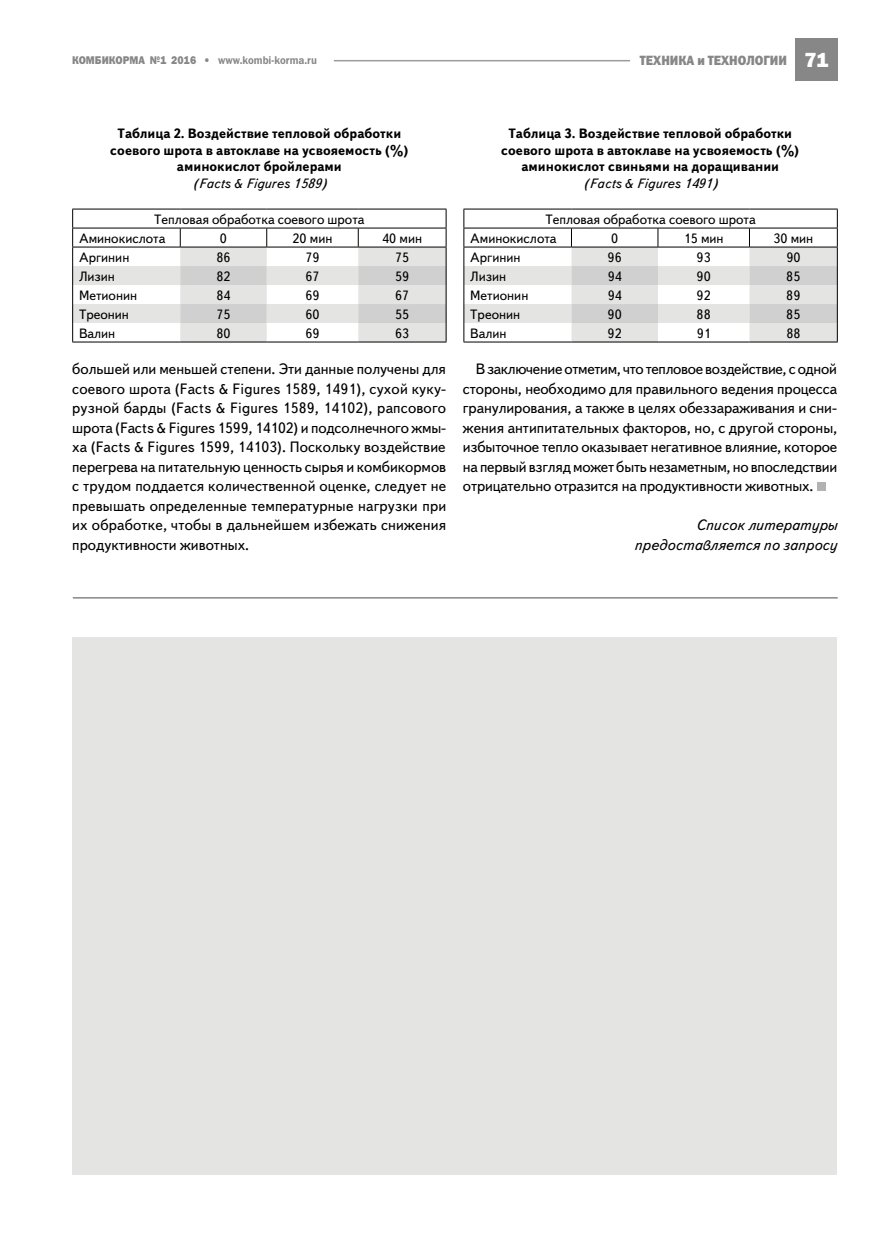
<style>
.page{position:relative;width:893px;height:1234px;background:#fff}
.page>*{position:absolute;margin:0;border:0;box-sizing:border-box;transform-origin:0 0}
.t1{font:15px/19.5px "Text Book C";letter-spacing:-.005em;color:#000;text-align:justify}
.t2{font:italic 15px/19.5px "Text Book C";color:#000;text-align:right}
.t3{font:13.5px/19px "Text Book C";color:#000}
.t4{font:700 13.5px/16.5px "Text Book C";color:#000;text-align:center}
.t5{font:italic 13.5px "Text Book C";color:#000}
.t6{font:13.5px "Franklin Gothic Heavy C";color:#878787;scale:.9 1}
.t7{font:11.25px "Franklin Gothic Demi C";color:#878787;scale:.9 1}
.t8{font:11.25px "Franklin Gothic Heavy C";color:#878787;scale:.9 1}
.s1{font-family:"Franklin Gothic Heavy C"}
.s2{font-family:"Franklin Gothic";font-weight:800;font-size:21px;color:#fff}
</style>
<div class="page">
<div style="left:795px;top:38px;width:43px;height:43px;background:#878787"></div>
<hr style="left:334px;top:60px;width:296px;height:1px;background:#9d9c9c">
<div style="left:817px;top:482px;width:9px;height:9px;background:#b2b2b2"></div>
<svg style="left:72px;top:209px;width:375px;height:133px"></svg>
<hr style="left:72px;top:246px;width:108px;height:1px;background:#000">
<hr style="left:180px;top:246px;width:87px;height:1px;background:#000">
<hr style="left:267px;top:246px;width:91px;height:1px;background:#000">
<hr style="left:358px;top:246px;width:88px;height:1px;background:#000">
<svg style="left:463px;top:209px;width:375px;height:133px"></svg>
<hr style="left:463px;top:246px;width:108px;height:1px;background:#000">
<hr style="left:571px;top:246px;width:87px;height:1px;background:#000">
<hr style="left:658px;top:246px;width:91px;height:1px;background:#000">
<hr style="left:749px;top:246px;width:89px;height:1px;background:#000">
<hr style="left:73px;top:597px;width:765px;height:1px;background:#878787">
<div style="left:72px;top:636px;width:765px;height:538px;background:#e4e4e3"></div>
<p class="t8" style="left:72px;top:54px;width:42px">КОМБИКО</p>
<p class="t7" style="left:123px;top:54px;width:217px"><span class="s1">РМА №1 2016 •</span> www.kombi-korma.ru</p>
<p class="t6" style="left:640px;top:53px;width:211px">Техника и технологии <span class="s2">71</span></p>
<p class="t4" style="left:110px;top:125px;width:300px">Таблица 2. Воздействие тепловой обработки соевого шрота в автоклаве на усвояемость (%) аминокислот бройлерами</p>
<p class="t5" style="left:192px;top:175px;width:137px">(Facts &amp; Figures 1589)</p>
<p class="t3" style="left:79px;top:210px;width:287px;text-indent:75px">Тепловая обработка соевого шрота<br>Аминокислота</p>
<p class="t3" style="left:220px;top:229px;width:9px">0</p>
<p class="t3" style="left:293px;top:229px;width:41px">20 мин</p>
<p class="t3" style="left:382px;top:229px;width:41px">40 мин</p>
<p class="t3" style="left:79px;top:248px;width:52px">Аргинин</p>
<p class="t3" style="left:216px;top:248px;width:16px">86</p>
<p class="t3" style="left:305px;top:248px;width:16px">79</p>
<p class="t3" style="left:395px;top:248px;width:16px">75</p>
<p class="t3" style="left:79px;top:267px;width:37px">Лизин</p>
<p class="t3" style="left:216px;top:267px;width:16px">82</p>
<p class="t3" style="left:305px;top:267px;width:16px">67</p>
<p class="t3" style="left:395px;top:267px;width:16px">59</p>
<p class="t3" style="left:79px;top:286px;width:60px">Метионин</p>
<p class="t3" style="left:216px;top:286px;width:16px">84</p>
<p class="t3" style="left:305px;top:286px;width:16px">69</p>
<p class="t3" style="left:395px;top:286px;width:16px">67</p>
<p class="t3" style="left:79px;top:305px;width:51px">Треонин</p>
<p class="t3" style="left:216px;top:305px;width:16px">75</p>
<p class="t3" style="left:305px;top:305px;width:16px">60</p>
<p class="t3" style="left:395px;top:305px;width:16px">55</p>
<p class="t3" style="left:79px;top:324px;width:38px">Валин</p>
<p class="t3" style="left:216px;top:324px;width:16px">80</p>
<p class="t3" style="left:305px;top:324px;width:16px">69</p>
<p class="t3" style="left:395px;top:324px;width:16px">63</p>
<p class="t4" style="left:501px;top:125px;width:300px">Таблица 3. Воздействие тепловой обработки соевого шрота в автоклаве на усвояемость (%) аминокислот свиньями на доращивании</p>
<p class="t5" style="left:583px;top:175px;width:137px">(Facts &amp; Figures 1491)</p>
<p class="t3" style="left:470px;top:210px;width:287px;text-indent:75px">Тепловая обработка соевого шрота<br>Аминокислота</p>
<p class="t3" style="left:611px;top:229px;width:9px">0</p>
<p class="t3" style="left:684px;top:229px;width:41px">15 мин</p>
<p class="t3" style="left:773px;top:229px;width:41px">30 мин</p>
<p class="t3" style="left:470px;top:248px;width:52px">Аргинин</p>
<p class="t3" style="left:608px;top:248px;width:16px">96</p>
<p class="t3" style="left:697px;top:248px;width:16px">93</p>
<p class="t3" style="left:786px;top:248px;width:16px">90</p>
<p class="t3" style="left:470px;top:267px;width:37px">Лизин</p>
<p class="t3" style="left:608px;top:267px;width:16px">94</p>
<p class="t3" style="left:697px;top:267px;width:16px">90</p>
<p class="t3" style="left:786px;top:267px;width:16px">85</p>
<p class="t3" style="left:470px;top:286px;width:60px">Метионин</p>
<p class="t3" style="left:608px;top:286px;width:16px">94</p>
<p class="t3" style="left:697px;top:286px;width:16px">92</p>
<p class="t3" style="left:786px;top:286px;width:16px">89</p>
<p class="t3" style="left:470px;top:305px;width:51px">Треонин</p>
<p class="t3" style="left:608px;top:305px;width:16px">90</p>
<p class="t3" style="left:697px;top:305px;width:16px">88</p>
<p class="t3" style="left:786px;top:305px;width:16px">85</p>
<p class="t3" style="left:470px;top:324px;width:38px">Валин</p>
<p class="t3" style="left:608px;top:324px;width:16px">92</p>
<p class="t3" style="left:697px;top:324px;width:16px">91</p>
<p class="t3" style="left:786px;top:324px;width:16px">88</p>
<p class="t1" style="left:72px;top:359px;width:375px">большей или меньшей степени. Эти данные получены для соевого шрота (Facts &amp; Figures 1589, 1491), сухой куку&shy;рузной барды (Facts &amp; Figures 1589, 14102), рапсового шрота (Facts &amp; Figures 1599, 14102) и подсолнечного жмы&shy;ха (Facts &amp; Figures 1599, 14103). Поскольку воздействие перегрева на питательную ценность сырья и комбикормов с трудом поддается количественной оценке, следует не превышать определенные температурные нагрузки при их обработке, чтобы в дальнейшем избежать снижения продуктивности животных.</p>
<p class="t1" style="left:463px;top:359px;width:376px;text-indent:13px">В заключение отметим, что тепловое воздействие, с одной стороны, необходимо для правильного ведения процесса гранулирования, а также в целях обеззараживания и сни&shy;жения антипитательных факторов, но, с другой стороны, избыточное тепло оказывает негативное влияние, которое на первый взгляд может быть незаметным, но впоследствии отрицательно отразится на продуктивности животных.</p>
<p class="t2" style="left:634px;top:515px;width:204px">Список литературы предоставляется по запросу</p>
</div>
